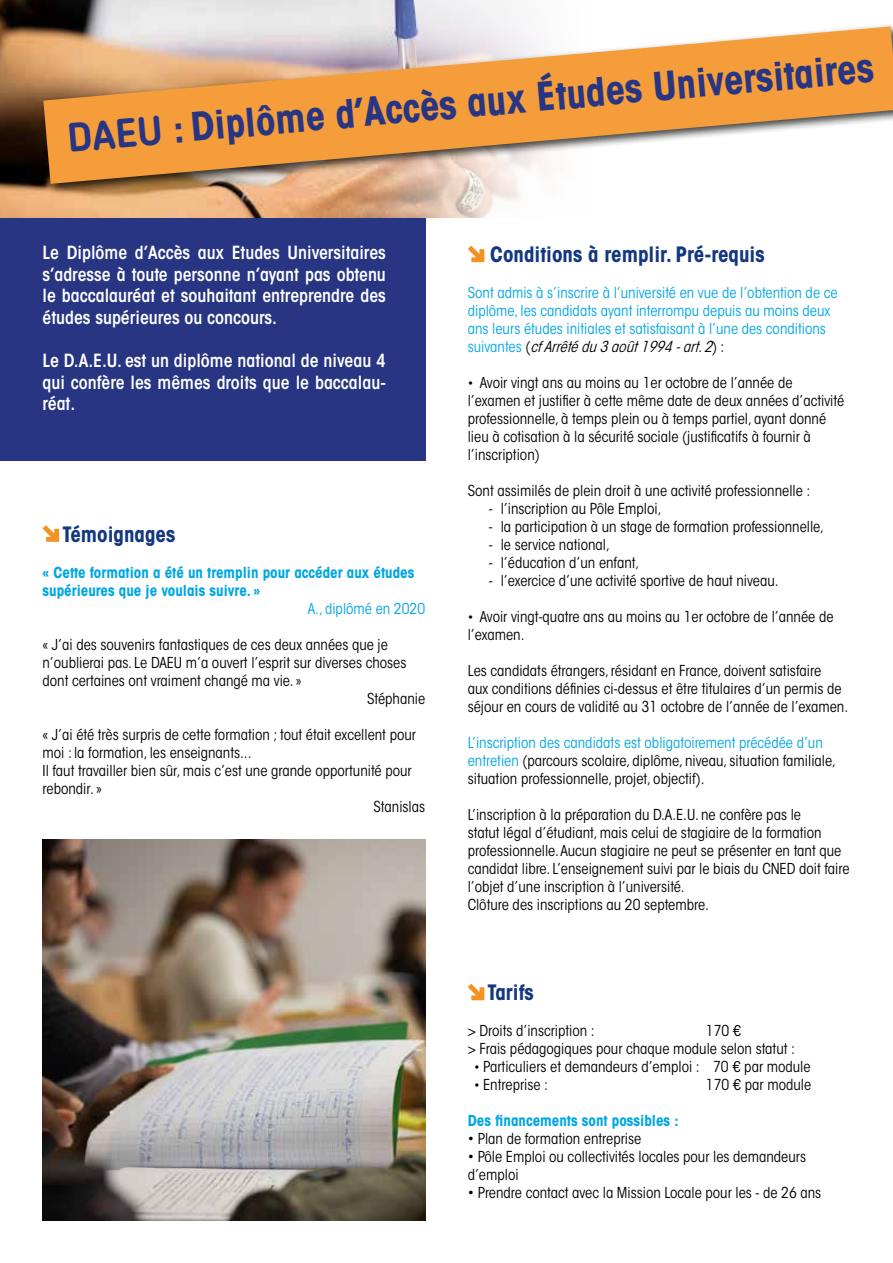
<style>
.page{position:relative;width:893px;height:1263px;background:#fff}
.page>*{position:absolute;margin:0;border:0;box-sizing:border-box;transform-origin:0 0}
.t1{font:700 condensed 39px "ITC Avant Garde Std";color:#283583}
.t2{font:700 condensed 21px "ITC Avant Garde Std";color:#14387f}
.t3{font:600 condensed 18px/21.6px "ITC Avant Garde Std";color:#fff;text-align:justify}
.t4{font:condensed 15px/18px "ITC Avant Garde Std";color:#000}
.t5{font:condensed 15px/18px "ITC Avant Garde Std";color:#00a6e2}
.t6{font:700 condensed 15px/18px "ITC Avant Garde Std";color:#00a6e2}
.s1{font-family:"Chevin";font-stretch:normal}
.s2{color:#000}
.s3{font-style:italic;color:#000}
.s4{font-size:13.5px}
.s5{color:#00a6e2}
</style>
<div class="page">
<div style="left:0;top:218px;width:425px;height:243px;background:#283583"></div>
<svg style="left:468px;top:246px;width:16px;height:16px"></svg>
<svg style="left:468px;top:984px;width:16px;height:16px"></svg>
<svg style="left:43px;top:525px;width:16px;height:17px"></svg>
<img style="left:43px;top:839px;width:382px;height:381px">
<img style="left:0;top:0;width:520px;height:218px">
<div style="left:40px;top:23px;width:853px;height:173px;background:#000;opacity:.75"></div>
<svg style="left:43px;top:26px;width:850px;height:158px;fill:#f59d3b"></svg>
<h1 class="t1" style="left:65px;top:113px;width:811px;rotate:-5deg"><span class="s1">DAEU</span> : Diplôme d’Accès aux Études Universitaires</h1>
<p class="t3" style="left:43px;top:241px;width:345px">Le Diplôme d’Accès aux Etudes Universitaires s’adresse à toute personne n’ayant pas obtenu le baccalauréat et souhaitant entreprendre des études supérieures ou concours.</p>
<p class="t3" style="left:43px;top:349px;width:345px">Le D.A.E.U. est un diplôme national de niveau 4 qui confère les mêmes droits que le baccalau&shy;réat.</p>
<h2 class="t2" style="left:62px;top:521px;width:115px">Témoignages</h2>
<p class="t6" style="left:43px;top:563px;width:373px">« Cette formation a été un tremplin pour accéder aux études supérieures que je voulais suivre. »</p>
<p class="t5" style="left:308px;top:599px;width:119px">A., diplômé en 2020</p>
<p class="t4" style="left:43px;top:635px;width:347px">« J’ai des souvenirs fantastiques de ces deux années que je</p>
<p class="t4" style="left:43px;top:653px;width:365px">n’oublierai pas. Le DAEU m’a ouvert l’esprit sur diverses choses</p>
<p class="t4" style="left:43px;top:671px;width:261px">dont certaines ont vraiment changé ma vie. »</p>
<p class="t4" style="left:367px;top:689px;width:60px">Stéphanie</p>
<p class="t4" style="left:43px;top:725px;width:375px">« J’ai été très surpris de cette formation ; tout était excellent pour</p>
<p class="t4" style="left:43px;top:743px;width:211px">moi : la formation, les enseignants...</p>
<p class="t4" style="left:43px;top:761px;width:371px">Il faut travailler bien sûr, mais c’est une grande opportunité pour</p>
<p class="t4" style="left:43px;top:779px;width:61px">rebondir. »</p>
<p class="t4" style="left:374px;top:797px;width:53px">Stanislas</p>
<h2 class="t2" style="left:490px;top:241px;width:276px">Conditions à remplir. Pré-requis</h2>
<p class="t5" style="left:468px;top:284px;width:371px">Sont admis à s’inscrire à l’université en vue de l’obtention de ce diplôme, les candidats ayant interrompu depuis au moins deux ans leurs études initiales et satisfaisant à l’une des conditions<br>s u i v a n t e s <span class="s2">(</span> <span class="s3">cfArrêtédu3août1994-art.2</span><span class="s2">) :</span></p>
<p class="t4" style="left:468px;top:374px;width:378px"><span class="s4">•</span> Avoir vingt ans au moins au 1er octobre de l’année de l’examen et justifier à cette même date de deux années d’activité professionnelle, à temps plein ou à temps partiel, ayant donné lieu à cotisation à la sécurité sociale (justificatifs à fournir à l’inscription)</p>
<p class="t4" style="left:468px;top:482px;width:344px">Sont assimilés de plein droit à une activité professionnelle :</p>
<p class="t4" style="left:489px;top:500px;width:174px">- l’inscription au Pôle Emploi,</p>
<p class="t4" style="left:489px;top:518px;width:337px">- la participation à un stage de formation professionnelle,</p>
<p class="t4" style="left:489px;top:536px;width:123px">- le service national,</p>
<p class="t4" style="left:489px;top:554px;width:152px">- l’éducation d’un enfant,</p>
<p class="t4" style="left:489px;top:572px;width:292px">- l’exercice d’une activité sportive de haut niveau.</p>
<p class="t4" style="left:468px;top:608px;width:367px"><span class="s4">•</span> Avoir vingt-quatre ans au moins au 1er octobre de l’année de l’examen.</p>
<p class="t4" style="left:468px;top:662px;width:382px">Les candidats étrangers, résidant en France, doivent satisfaire<br>aux conditions définies ci-dessus et être titulaires d’un permis de séjour en cours de validité au 31 octobre de l’année de l’examen.</p>
<p class="t4" style="left:468px;top:734px;width:370px"><span class="s5">L’inscription des candidats est obligatoirement précédée d’un entretien</span> (parcours scolaire, diplôme, niveau, situation familiale, situation professionnelle, projet, objectif).</p>
<p class="t4" style="left:468px;top:806px;width:383px">L’inscription à la préparation du D.A.E.U. ne confère pas le<br>statut légal d’étudiant, mais celui de stagiaire de la formation professionnelle. Aucun stagiaire ne peut se présenter en tant que candidat libre. L’enseignement suivi par le biais du CNED doit faire l’objet d’une inscription à l’université.<br>Clôture des inscriptions au 20 septembre.</p>
<h2 class="t2" style="left:488px;top:979px;width:48px">Tarifs</h2>
<p class="t4" style="left:468px;top:1022px;width:129px">&gt; Droits d’inscription :</p>
<p class="t4" style="left:468px;top:1022px;width:329px;text-indent:238px">170 €<br>&gt; Frais pédagogiques pour chaque module selon statut :</p>
<p class="t4" style="left:474px;top:1058px;width:338px"><span class="s4">•</span> Particuliers et demandeurs d’emploi : 70 € par module</p>
<p class="t4" style="left:474px;top:1076px;width:75px"><span class="s4">•</span> Entreprise :</p>
<p class="t4" style="left:706px;top:1076px;width:107px">170 € par module</p>
<p class="t6" style="left:468px;top:1112px;width:212px">Des financements sont possibles :</p>
<p class="t4" style="left:468px;top:1130px;width:175px">• Plan de formation entreprise</p>
<p class="t4" style="left:468px;top:1148px;width:340px">• Pôle Emploi ou collectivités locales pour les demandeurs d’emploi</p>
<p class="t4" style="left:468px;top:1184px;width:355px">• Prendre contact avec la Mission Locale pour les - de 26 ans</p>
</div>
